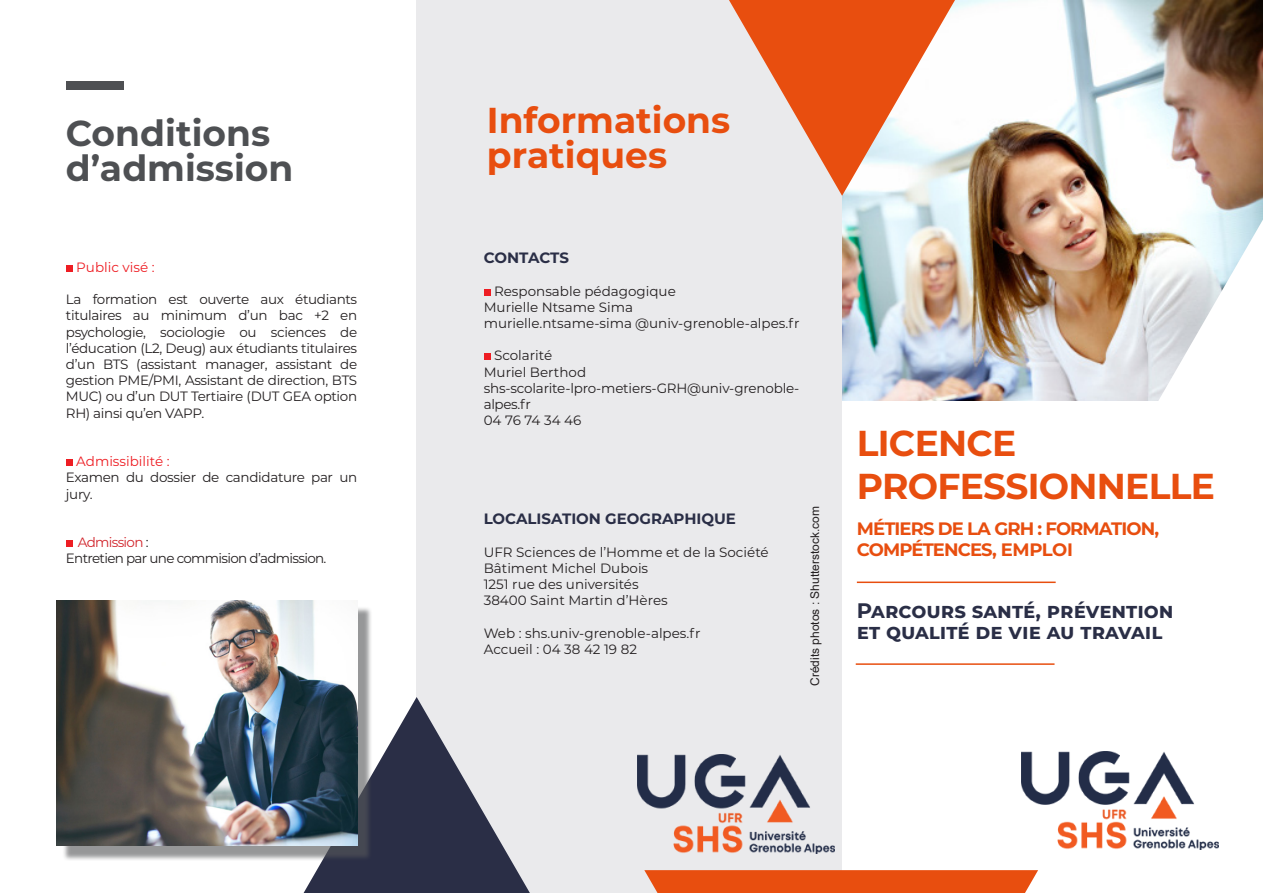
<style>
.page{position:relative;width:1263px;height:893px;background:#fff}
.page>*{position:absolute;margin:0;border:0;box-sizing:border-box;transform-origin:0 0}
.t1{font:700 36px "Montserrat";letter-spacing:-.02em;color:#e84e0f}
.t2{font:700 36px/35.4px "Montserrat";color:#4e5053}
.t3{font:700 21px/21px "Montserrat";color:#2a2e46}
.t4{font:700 18px/21.6px "Montserrat";letter-spacing:-.05em;color:#e84e0f}
.t5{font:700 15px "Montserrat";color:#2a2e46}
.t6{font:13.5px/16.2px "Montserrat";color:#231f20;text-align:justify}
.t7{font:13.5px/16.2px "Montserrat";letter-spacing:-.025em;color:#231f20}
.t8{font:13.5px "Montserrat";letter-spacing:-.05em;color:#231f20}
.t9{font:13.5px "Montserrat";color:#ee1d23}
.t10{font:13.5px "Montserrat";letter-spacing:-.05em;color:#d1232a}
.t11{font:12px "Arial";color:#231f20}
.s1{color:#231f20}
</style>
<div class="page">
<svg style="left:304px;top:697px;width:113px;height:196px"></svg>
<div style="left:417px;top:0;width:425px;height:893px;background:#eaeaec"></div>
<div style="left:66px;top:265px;width:7px;height:7px;background:#ee1d23"></div>
<div style="left:66px;top:459px;width:7px;height:7px;background:#ee1d23"></div>
<div style="left:66px;top:540px;width:7px;height:7px;background:#ee1d23"></div>
<div style="left:66px;top:81px;width:58px;height:9px;background:#4e5053"></div>
<div style="left:484px;top:289px;width:6px;height:7px;background:#ee1d23"></div>
<svg style="left:484px;top:354px;width:6px;height:6px"></svg>
<img style="left:842px;top:0;width:421px;height:401px">
<img style="left:1022px;top:752px;width:196px;height:98px">
<svg style="left:1156px;top:220px;width:107px;height:181px"></svg>
<svg style="left:644px;top:870px;width:394px;height:23px;background:#e85418"></svg>
<img style="left:638px;top:755px;width:197px;height:98px">
<svg style="left:729px;top:0;width:226px;height:196px"></svg>
<div style="left:62px;top:606px;width:310px;height:255px;background:#57585a;opacity:.62"></div>
<img style="left:56px;top:600px;width:301px;height:246px">
<hr style="left:857px;top:582px;width:199px;height:1px;background:#e84e0f">
<hr style="left:856px;top:663px;width:198px;height:2px;background:#e84e0f">
<p class="t2" style="left:66px;top:113px;width:229px">Conditions d’admission</p>
<p class="t9" style="left:76px;top:258px;width:80px">Public visé :</p>
<p class="t6" style="left:66px;top:291px;width:293px">La formation est ouverte aux étudiants titulaires au minimum d’un bac +2 en psychologie, sociologie ou sciences de l’éducation (L2, Deug) aux étudiants titulaires d’un BTS (assistant manager, assistant de gestion PME/PMI, Assistant de direction, BTS MUC) ou d’un DUT Tertiaire (DUT GEA option RH) ainsi qu’en VAPP.</p>
<p class="t9" style="left:76px;top:452px;width:95px">Admissibilité :</p>
<p class="t7" style="left:66px;top:469px;width:293px">Examen du dossier de candidature par un jury.</p>
<p class="t10" style="left:78px;top:533px;width:72px">Admission <span class="s1">:</span></p>
<p class="t8" style="left:66px;top:549px;width:262px">Entretien par une commision d’admission.</p>
<p class="t1" style="left:487px;top:94px;width:245px">Informations</p>
<p class="t1" style="left:487px;top:129px;width:182px">pratiques</p>
<p class="t5" style="left:484px;top:247px;width:87px">CONTACTS</p>
<p class="t6" style="left:494px;top:282px;width:183px">Responsable pédagogique</p>
<p class="t6" style="left:484px;top:298px;width:151px">Murielle Ntsame Sima</p>
<p class="t6" style="left:484px;top:315px;width:317px">murielle.ntsame-sima @univ-grenoble-alpes.fr</p>
<p class="t6" style="left:494px;top:347px;width:60px">Scolarité</p>
<p class="t6" style="left:484px;top:363px;width:104px">Muriel Berthod</p>
<p class="t6" style="left:484px;top:379px;width:317px">shs-scolarite-lpro-metiers-GRH@univ-grenoble&shy;alpes.fr</p>
<p class="t6" style="left:484px;top:412px;width:99px">04 76 74 34 46</p>
<p class="t5" style="left:484px;top:508px;width:254px">LOCALISATION GEOGRAPHIQUE</p>
<p class="t6" style="left:484px;top:543px;width:286px">UFR Sciences de l’Homme et de la Société</p>
<p class="t6" style="left:484px;top:559px;width:166px">Bâtiment Michel Dubois</p>
<p class="t6" style="left:484px;top:576px;width:156px">1251 rue des universités</p>
<p class="t6" style="left:484px;top:592px;width:186px">38400 Saint Martin d’Hères</p>
<p class="t6" style="left:484px;top:624px;width:218px">Web : shs.univ-grenoble-alpes.fr</p>
<p class="t6" style="left:484px;top:640px;width:155px">Accueil : 04 38 42 19 82</p>
<p class="t11" style="left:807px;top:686px;width:182px;rotate:-90deg">Crédits photos : Shutterstock.com</p>
<p class="t1" style="left:857px;top:417px;width:161px">LICENCE</p>
<p class="t1" style="left:857px;top:460px;width:360px">PROFESSIONNELLE</p>
<p class="t4" style="left:857px;top:517px;width:304px">MÉTIERS DE LA GRH : FORMATION,<br>COMPÉTENCES, EMPLOI</p>
<p class="t3" style="left:857px;top:599px;width:318px">Parcours santé, prévention et qualité de vie au travail</p>
</div>
